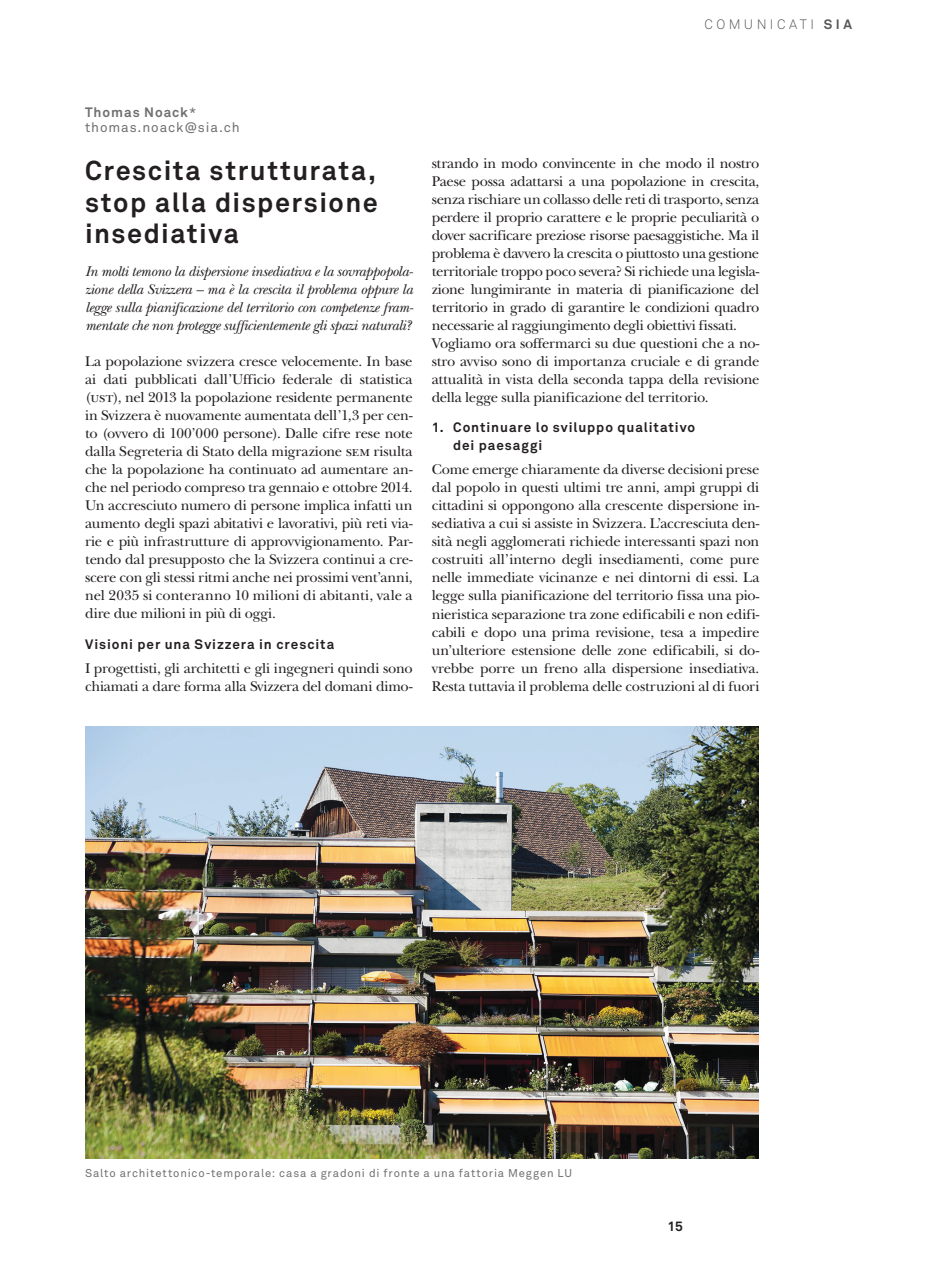
<style>
.page{position:relative;width:936px;height:1276px;background:#fff}
.page>*{position:absolute;margin:0;border:0;box-sizing:border-box;transform-origin:0 0}
.t1{font:700 27px/31.5px "Akkurat";letter-spacing:.055em;color:#231f20;text-align:justify}
.t2{font:14.7px/18px "New Baskerville Std";letter-spacing:-.02em;color:#231f20;text-align:justify}
.t3{font:italic 14.7px/18px "New Baskerville Std";letter-spacing:-.02em;color:#231f20;text-align:justify}
.t4{font:700 13.5px/18px "Akkurat";letter-spacing:.07em;color:#231f20}
.t5{font:13.5px/15.8px "Akkurat";letter-spacing:.065em;color:#707072}
.t6{font:300 13.5px "Akkurat";letter-spacing:.255em;color:#57585a}
.t7{font:11.25px "Akkurat";letter-spacing:.075em;color:#707072}
.s1{font-weight:700}
</style>
<div class="page">
<img style="left:85px;top:727px;width:673px;height:431px">
<p class="t6" style="left:704px;top:16px;width:149px">COMUNICATI <span class="s1">SIA</span></p>
<p class="t5" style="left:85px;top:104px;width:156px"><span class="s1">Thomas Noack</span>* thomas.noack@sia.ch</p>
<h1 class="t1" style="left:85px;top:154px;width:294px">Crescita strutturata, stop alla dispersione insediativa</h1>
<p class="t3" style="left:85px;top:263px;width:330px">In molti temono la dispersione insediativa e la sovrappopola&shy;zione della Svizzera – ma è la crescita il problema oppure la legge sulla pianificazione del territorio con competenze fram&shy;mentate che non protegge sufficientemente gli spazi naturali?</p>
<p class="t2" style="left:85px;top:353px;width:329px">La popolazione svizzera cresce velocemente. In base ai dati pubblicati dall’Ufficio federale di statistica (ust), nel 2013 la popolazione residente permanente in Svizzera è nuovamente aumentata dell’1,3 per cen&shy;to (ovvero di 100’000 persone). Dalle cifre rese note dalla Segreteria di Stato della migrazione sem risulta che la popolazione ha continuato ad aumentare an&shy;che nel periodo compreso tra gennaio e ottobre 2014.<br>Un accresciuto numero di persone implica infatti un aumento degli spazi abitativi e lavorativi, più reti via&shy;rie e più infrastrutture di approvvigionamento. Par&shy;tendo dal presupposto che la Svizzera continui a cre&shy;scere con gli stessi ritmi anche nei prossimi vent’anni, nel 2035 si conteranno 10 milioni di abitanti, vale a dire due milioni in più di oggi.</p>
<p class="t4" style="left:85px;top:634px;width:251px">Visioni per una Svizzera in crescita</p>
<p class="t2" style="left:85px;top:659px;width:329px">I progettisti, gli architetti e gli ingegneri quindi sono chiamati a dare forma alla Svizzera del domani dimo-</p>
<p class="t2" style="left:432px;top:155px;width:329px;text-align:left">strando in modo convincente in che modo il nostro Paese possa adattarsi a una popolazione in crescita, senza rischiare un collasso delle reti di trasporto, senza perdere il proprio carattere e le proprie peculiarità o dover sacrificare preziose risorse paesaggistiche. Ma il problema è davvero la crescita o piuttosto una gestione territoriale troppo poco severa? Si richiede una legisla&shy;zione lungimirante in materia di pianificazione del territorio in grado di garantire le condizioni quadro necessarie al raggiungimento degli obiettivi fissati.<br>Vogliamo ora soffermarci su due questioni che a no&shy;stro avviso sono di importanza cruciale e di grande attualità in vista della seconda tappa della revisione della legge sulla pianificazione del territorio.</p>
<p class="t4" style="left:453px;top:418px;width:243px;text-indent:-21px">1. Continuare lo sviluppo qualitativo dei paesaggi</p>
<p class="t2" style="left:432px;top:461px;width:329px">Come emerge chiaramente da diverse decisioni prese dal popolo in questi ultimi tre anni, ampi gruppi di cittadini si oppongono alla crescente dispersione in&shy;sediativa a cui si assiste in Svizzera. L’accresciuta den&shy;sità negli agglomerati richiede interessanti spazi non costruiti all’interno degli insediamenti, come pure nelle immediate vicinanze e nei dintorni di essi. La legge sulla pianificazione del territorio fissa una pio&shy;nieristica separazione tra zone edificabili e non edifi&shy;cabili e dopo una prima revisione, tesa a impedire un’ulteriore estensione delle zone edificabili, si do&shy;vrebbe porre un freno alla dispersione insediativa.<br>Resta tuttavia il problema delle costruzioni al di fuori</p>
<p class="t7" style="left:85px;top:1165px;width:488px">Salto architettonico-temporale: casa a gradoni di fronte a una fattoria Meggen LU</p>
<p class="t4" style="left:667px;top:1216px;width:17px">15</p>
</div>
